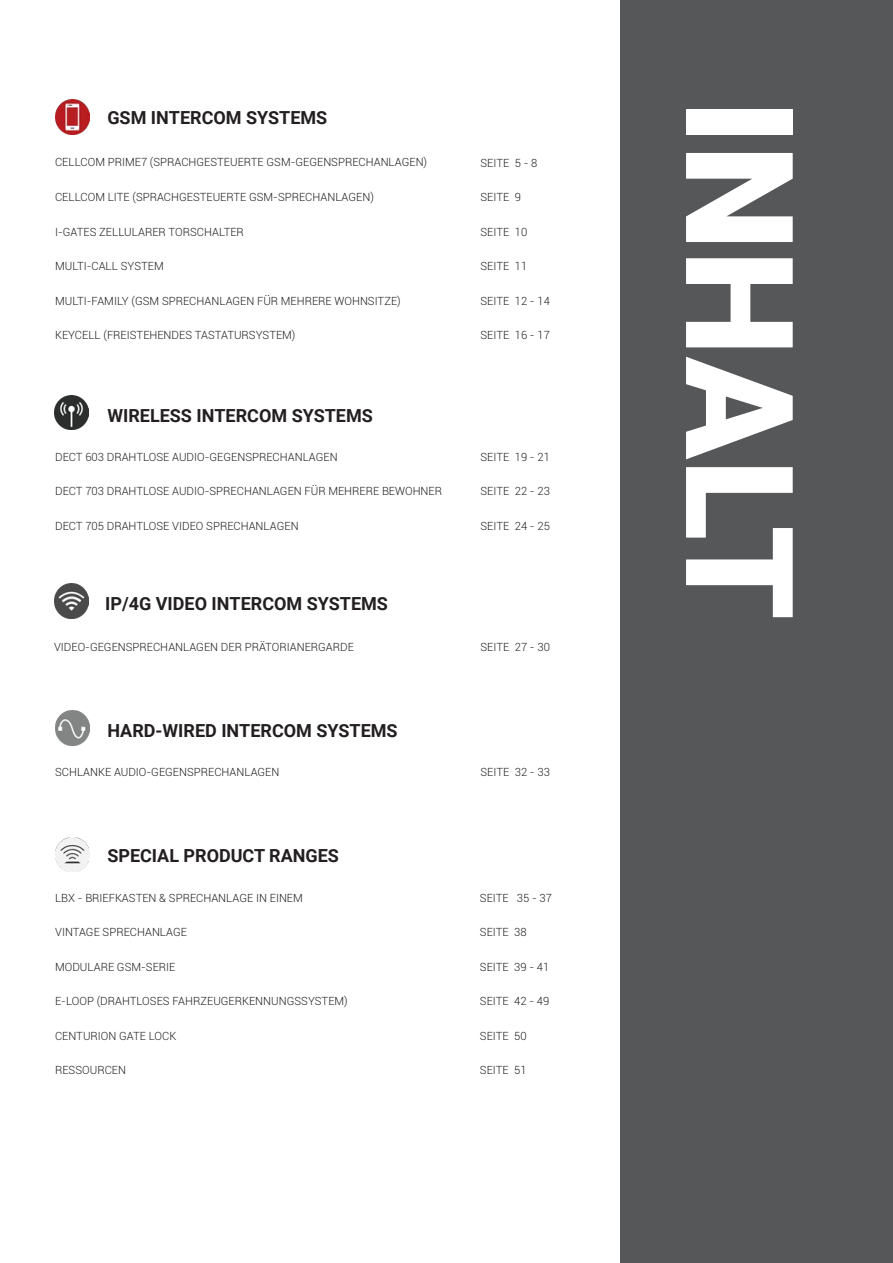
<style>
.page{position:relative;width:893px;height:1263px;background:#fff}
.page>*{position:absolute;margin:0;border:0;box-sizing:border-box;transform-origin:0 0}
.t1{font:900 150px "Roboto";color:#fff}
.t2{font:700 18px "Roboto";color:#231f20}
.t3{font:300 11.25px "Roboto";color:#231f20}
</style>
<div class="page">
<div style="left:621px;top:0;width:272px;height:1263px;background:#565759"></div>
<img style="left:55px;top:100px;width:35px;height:34px">
<img style="left:54px;top:395px;width:35px;height:35px">
<img style="left:54px;top:584px;width:35px;height:34px">
<img style="left:55px;top:711px;width:35px;height:34px">
<img style="left:55px;top:837px;width:35px;height:34px">
<p class="t2" style="left:107px;top:105px;width:221px">GSM INTERCOM SYSTEMS</p>
<p class="t1" style="left:844px;top:100px;width:522px;rotate:90deg">INHALT</p>
<p class="t3" style="left:55px;top:155px;width:374px">CELLCOM PRIME7 (SPRACHGESTEUERTE GSM-GEGENSPRECHANLAGEN)</p>
<p class="t3" style="left:55px;top:189px;width:320px">CELLCOM LITE (SPRACHGESTEUERTE GSM-SPRECHANLAGEN)</p>
<p class="t3" style="left:55px;top:224px;width:190px">I-GATES ZELLULARER TORSCHALTER</p>
<p class="t3" style="left:55px;top:258px;width:110px">MULTI-CALL SYSTEM</p>
<p class="t3" style="left:55px;top:293px;width:347px">MULTI-FAMILY (GSM SPRECHANLAGEN FÜR MEHRERE WOHNSITZE)</p>
<p class="t3" style="left:55px;top:327px;width:242px">KEYCELL (FREISTEHENDES TASTATURSYSTEM)</p>
<p class="t3" style="left:480px;top:155px;width:58px">SEITE 5 - 8</p>
<p class="t3" style="left:480px;top:189px;width:42px">SEITE 9</p>
<p class="t3" style="left:480px;top:224px;width:48px">SEITE 10</p>
<p class="t3" style="left:480px;top:258px;width:48px">SEITE 11</p>
<p class="t3" style="left:480px;top:293px;width:71px">SEITE 12 - 14</p>
<p class="t3" style="left:480px;top:327px;width:71px">SEITE 16 - 17</p>
<p class="t2" style="left:107px;top:403px;width:267px">WIRELESS INTERCOM SYSTEMS</p>
<p class="t3" style="left:55px;top:449px;width:284px">DECT 603 DRAHTLOSE AUDIO-GEGENSPRECHANLAGEN</p>
<p class="t3" style="left:55px;top:483px;width:388px">DECT 703 DRAHTLOSE AUDIO-SPRECHANLAGEN FÜR MEHRERE BEWOHNER</p>
<p class="t3" style="left:55px;top:518px;width:245px">DECT 705 DRAHTLOSE VIDEO SPRECHANLAGEN</p>
<p class="t3" style="left:480px;top:449px;width:71px">SEITE 19 - 21</p>
<p class="t3" style="left:480px;top:483px;width:71px">SEITE 22 - 23</p>
<p class="t3" style="left:480px;top:518px;width:71px">SEITE 24 - 25</p>
<p class="t2" style="left:105px;top:591px;width:284px">IP/4G VIDEO INTERCOM SYSTEMS</p>
<p class="t3" style="left:54px;top:639px;width:301px">VIDEO-GEGENSPRECHANLAGEN DER PRÄTORIANERGARDE</p>
<p class="t2" style="left:107px;top:718px;width:292px">HARD-WIRED INTERCOM SYSTEMS</p>
<p class="t3" style="left:480px;top:639px;width:71px">SEITE 27 - 30</p>
<p class="t3" style="left:55px;top:764px;width:226px">SCHLANKE AUDIO-GEGENSPRECHANLAGEN</p>
<p class="t3" style="left:480px;top:764px;width:71px">SEITE 32 - 33</p>
<p class="t2" style="left:107px;top:843px;width:233px">SPECIAL PRODUCT RANGES</p>
<p class="t3" style="left:55px;top:890px;width:249px">LBX - BRIEFKASTEN &amp; SPRECHANLAGE IN EINEM</p>
<p class="t3" style="left:55px;top:924px;width:133px">VINTAGE SPRECHANLAGE</p>
<p class="t3" style="left:55px;top:959px;width:122px">MODULARE GSM-SERIE</p>
<p class="t3" style="left:55px;top:993px;width:294px">E-LOOP (DRAHTLOSES FAHRZEUGERKENNUNGSSYSTEM)</p>
<p class="t3" style="left:55px;top:1028px;width:123px">CENTURION GATE LOCK</p>
<p class="t3" style="left:55px;top:1062px;width:72px">RESSOURCEN</p>
<p class="t3" style="left:480px;top:890px;width:74px">SEITE 35 - 37</p>
<p class="t3" style="left:480px;top:925px;width:48px">SEITE 38</p>
<p class="t3" style="left:480px;top:959px;width:71px">SEITE 39 - 41</p>
<p class="t3" style="left:480px;top:994px;width:71px">SEITE 42 - 49</p>
<p class="t3" style="left:480px;top:1028px;width:48px">SEITE 50</p>
<p class="t3" style="left:480px;top:1063px;width:48px">SEITE 51</p>
</div>
